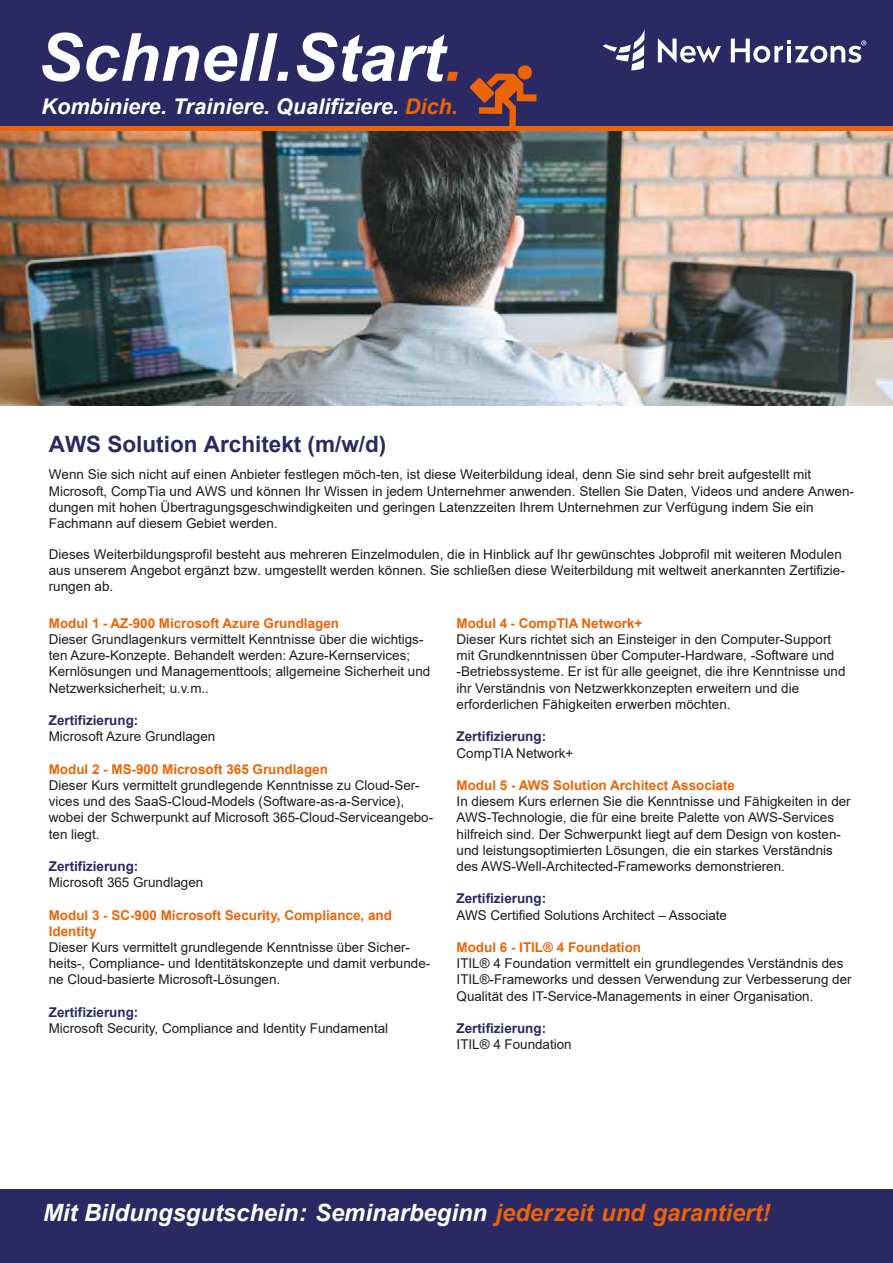
<style>
.page{position:relative;width:893px;height:1263px;background:#fff}
.page>*{position:absolute;margin:0;border:0;box-sizing:border-box;transform-origin:0 0}
.t1{font:italic 700 66.45px "Arial";color:#fff}
.t2{font:italic 700 23.85px "Arial";color:#fff}
.t3{font:700 22.5px "Arial";color:#2b2964}
.t4{font:italic 700 21.6px "Arial";color:#fff}
.t5{font:13.5px/16.2px "Arial";color:#1d1d1b}
.t6{font:700 13.5px/16.2px "Arial";color:#ec6408}
.t7{font:700 13.5px "Arial";color:#2b2964}
.s1{color:#ec6408}
</style>
<div class="page">
<div style="left:0;top:1190px;width:893px;height:73px;background:#2b2964"></div>
<img style="left:0;top:131px;width:893px;height:275px">
<div style="left:0;top:0;width:893px;height:127px;background:#2b2964"></div>
<svg style="left:470px;top:65px;width:66px;height:61px"></svg>
<div style="left:0;top:126px;width:893px;height:5px;background:#ec6408"></div>
<svg style="left:658px;top:38px;width:63px;height:25px"></svg>
<svg style="left:731px;top:39px;width:135px;height:24px"></svg>
<svg style="left:603px;top:29px;width:42px;height:41px"></svg>
<h1 class="t1" style="left:38px;top:13px;width:426px">Schnell.Start<span class="s1">.</span></h1>
<h3 class="t4" style="left:41px;top:92px;width:418px">Kombiniere. Trainiere. Qualifiziere. <span class="s1">Dich.</span></h3>
<h3 class="t3" style="left:49px;top:428px;width:339px">AWS Solution Architekt (m/w/d)</h3>
<p class="t5" style="left:49px;top:466px;width:807px">Wenn Sie sich nicht auf einen Anbieter festlegen möch-ten, ist diese Weiterbildung ideal, denn Sie sind sehr breit aufgestellt mit Microsoft, CompTia und AWS und können Ihr Wissen in jedem Unternehmer anwenden. Stellen Sie Daten, Videos und andere Anwen&shy;dungen mit hohen Übertragungsgeschwindigkeiten und geringen Latenzzeiten Ihrem Unternehmen zur Verfügung indem Sie ein Fachmann auf diesem Gebiet werden.</p>
<p class="t5" style="left:49px;top:546px;width:798px">Dieses Weiterbildungsprofil besteht aus mehreren Einzelmodulen, die in Hinblick auf Ihr gewünschtes Jobprofil mit weiteren Modulen aus unserem Angebot ergänzt bzw. umgestellt werden können. Sie schließen diese Weiterbildung mit weltweit anerkannten Zertifizie&shy;rungen ab.</p>
<p class="t6" style="left:49px;top:615px;width:292px">Modul 1 - AZ-900 Microsoft Azure Grundlagen</p>
<p class="t5" style="left:49px;top:631px;width:383px">Dieser Grundlagenkurs vermittelt Kenntnisse über die wichtigs&shy;ten Azure-Konzepte. Behandelt werden: Azure-Kernservices; Kernlösungen und Managementtools; allgemeine Sicherheit und Netzwerksicherheit; u.v.m..</p>
<p class="t7" style="left:49px;top:711px;width:91px">Zertifizierung:</p>
<p class="t5" style="left:49px;top:728px;width:168px">Microsoft Azure Grundlagen</p>
<p class="t6" style="left:49px;top:761px;width:281px">Modul 2 - MS-900 Microsoft 365 Grundlagen</p>
<p class="t5" style="left:49px;top:777px;width:386px">Dieser Kurs vermittelt grundlegende Kenntnisse zu Cloud-Ser&shy;vices und des SaaS-Cloud-Models (Software-as-a-Service), wobei der Schwerpunkt auf Microsoft 365-Cloud-Serviceangebo&shy;ten liegt.</p>
<p class="t7" style="left:49px;top:857px;width:91px">Zertifizierung:</p>
<p class="t5" style="left:49px;top:874px;width:156px">Microsoft 365 Grundlagen</p>
<p class="t6" style="left:49px;top:907px;width:345px">Modul 3 - SC-900 Microsoft Security, Compliance, and<br>Identity</p>
<p class="t5" style="left:49px;top:939px;width:383px">Dieser Kurs vermittelt grundlegende Kenntnisse über Sicher&shy;heits-, Compliance- und Identitätskonzepte und damit verbunde&shy;ne Cloud-basierte Microsoft-Lösungen.</p>
<p class="t7" style="left:49px;top:1002px;width:91px">Zertifizierung:</p>
<p class="t5" style="left:49px;top:1020px;width:341px">Microsoft Security, Compliance and Identity Fundamental</p>
<p class="t6" style="left:457px;top:615px;width:187px">Modul 4 - CompTIA Network+</p>
<p class="t5" style="left:457px;top:631px;width:390px">Dieser Kurs richtet sich an Einsteiger in den Computer-Support mit Grundkenntnissen über Computer-Hardware, -Software und -Betriebssysteme. Er ist für alle geeignet, die ihre Kenntnisse und ihr Verständnis von Netzwerkkonzepten erweitern und die erforderlichen Fähigkeiten erwerben möchten.</p>
<p class="t7" style="left:457px;top:727px;width:91px">Zertifizierung:</p>
<p class="t5" style="left:457px;top:744px;width:118px">CompTIA Network+</p>
<p class="t6" style="left:457px;top:777px;width:280px">Modul 5 - AWS Solution Architect Associate</p>
<p class="t5" style="left:457px;top:793px;width:396px">In diesem Kurs erlernen Sie die Kenntnisse und Fähigkeiten in der AWS-Technologie, die für eine breite Palette von AWS-Services hilfreich sind. Der Schwerpunkt liegt auf dem Design von kosten&shy;und leistungsoptimierten Lösungen, die ein starkes Verständnis des AWS-Well-Architected-Frameworks demonstrieren.</p>
<p class="t7" style="left:457px;top:889px;width:91px">Zertifizierung:</p>
<p class="t5" style="left:457px;top:906px;width:272px">AWS Certified Solutions Architect – Associate</p>
<p class="t6" style="left:457px;top:939px;width:186px">Modul 6 - ITIL® 4 Foundation</p>
<p class="t5" style="left:457px;top:955px;width:397px">ITIL® 4 Foundation vermittelt ein grundlegendes Verständnis des<br>ITIL®-Frameworks und dessen Verwendung zur Verbesserung der<br>Qualität des IT-Service-Managements in einer Organisation.</p>
<p class="t7" style="left:457px;top:1019px;width:91px">Zertifizierung:</p>
<p class="t5" style="left:457px;top:1036px;width:117px">ITIL® 4 Foundation</p>
<h2 class="t2" style="left:43px;top:1197px;width:729px">Mit Bildungsgutschein: Seminarbeginn <span class="s1">jederzeit und garantiert!</span></h2>
</div>
